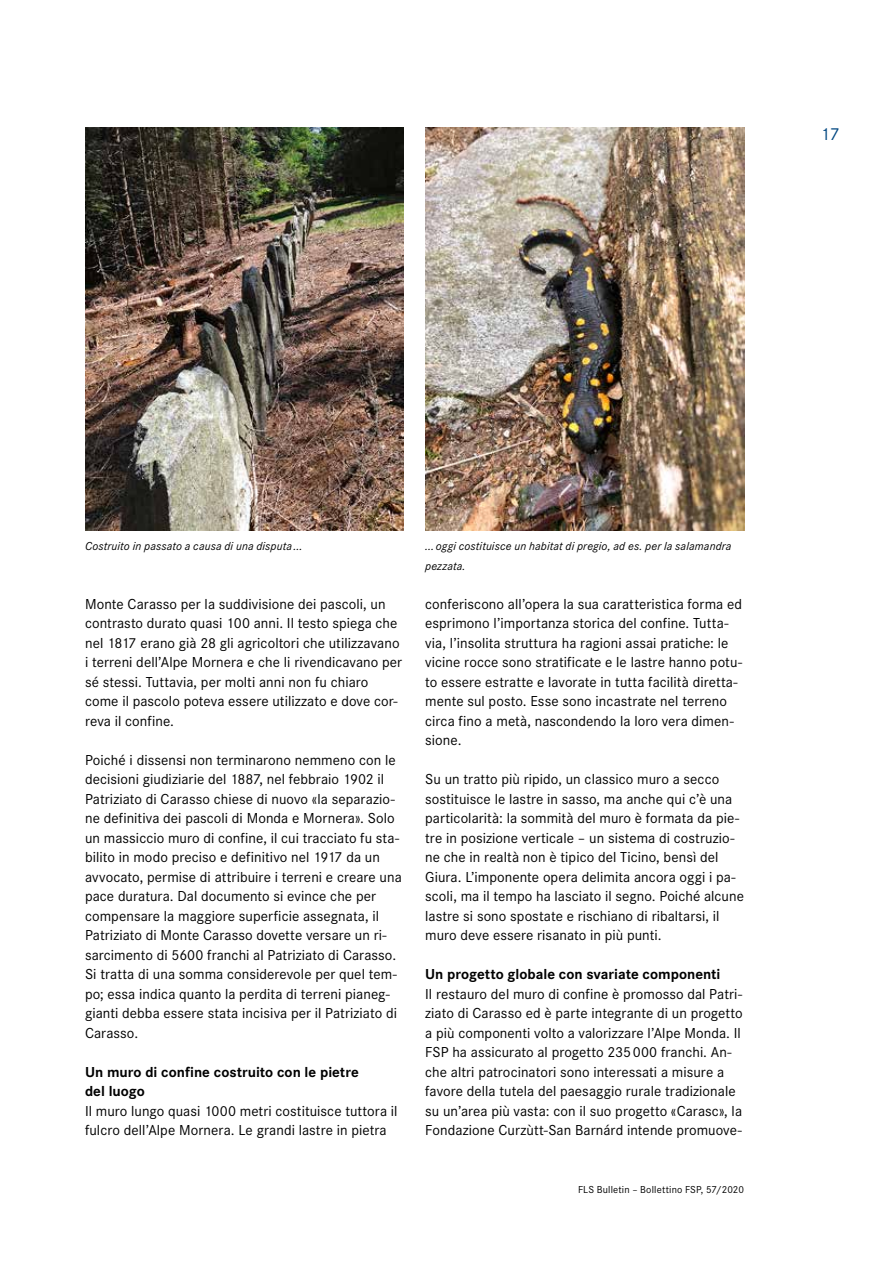
<style>
.page{position:relative;width:893px;height:1263px;background:#fff}
.page>*{position:absolute;margin:0;border:0;box-sizing:border-box;transform-origin:0 0}
.t1{font:18px "Corporate S";color:#004781}
.t2{font:15px/19.5px "Corporate S";letter-spacing:.005em;color:#000}
.t3{font:700 15px/19.5px "Corporate S";color:#000}
.t4{font:italic 12px/19.5px "Corporate S";letter-spacing:.01em;color:#000}
.t5{font:10.5px "Corporate S";letter-spacing:.015em;color:#000}
</style>
<div class="page">
<img style="left:425px;top:128px;width:319px;height:403px">
<img style="left:85px;top:128px;width:319px;height:403px">
<p class="t1" style="left:821px;top:122px;width:21px">17</p>
<p class="t4" style="left:85px;top:537px;width:219px">Costruito in passato a causa di una disputa…</p>
<p class="t4" style="left:425px;top:537px;width:308px">…oggi costituisce un habitat di pregio, ad es. per la salamandra pezzata.</p>
<p class="t2" style="left:85px;top:594px;width:319px">Monte Carasso per la suddivisione dei pascoli, un contrasto durato quasi 100 anni. Il testo spiega che nel 1817 erano già 28 gli agricoltori che utilizzavano i terreni dell’Alpe Mornera e che li rivendicavano per sé stessi. Tuttavia, per molti anni non fu chiaro come il pascolo poteva essere utilizzato e dove cor&shy;reva il confine.</p>
<p class="t2" style="left:85px;top:750px;width:318px">Poiché i dissensi non terminarono nemmeno con le decisioni giudiziarie del 1887, nel febbraio 1902 il Patriziato di Carasso chiese di nuovo «la separazio&shy;ne definitiva dei pascoli di Monda e Mornera». Solo un massiccio muro di confine, il cui tracciato fu sta&shy;bilito in modo preciso e definitivo nel 1917 da un avvocato, permise di attribuire i terreni e creare una pace duratura. Dal documento si evince che per compensare la maggiore superficie assegnata, il Patriziato di Monte Carasso dovette versare un ri&shy;sarcimento di 5600 franchi al Patriziato di Carasso.<br>Si tratta di una somma considerevole per quel tem&shy;po; essa indica quanto la perdita di terreni pianeg&shy;gianti debba essere stata incisiva per il Patriziato di Carasso.</p>
<p class="t3" style="left:85px;top:1062px;width:275px">Un muro di confine costruito con le pietre del luogo</p>
<p class="t2" style="left:85px;top:1101px;width:314px">Il muro lungo quasi 1000 metri costituisce tuttora il fulcro dell’Alpe Mornera. Le grandi lastre in pietra</p>
<p class="t2" style="left:425px;top:594px;width:318px">conferiscono all’opera la sua caratteristica forma ed esprimono l’importanza storica del confine. Tutta&shy;via, l’insolita struttura ha ragioni assai pratiche: le vicine rocce sono stratificate e le lastre hanno potu&shy;to essere estratte e lavorate in tutta facilità diretta&shy;mente sul posto. Esse sono incastrate nel terreno circa fino a metà, nascondendo la loro vera dimen&shy;sione.</p>
<p class="t2" style="left:425px;top:769px;width:320px">Su un tratto più ripido, un classico muro a secco sostituisce le lastre in sasso, ma anche qui c’è una particolarità: la sommità del muro è formata da pie&shy;tre in posizione verticale – un sistema di costruzio&shy;ne che in realtà non è tipico del Ticino, bensì del Giura. L’imponente opera delimita ancora oggi i pa&shy;scoli, ma il tempo ha lasciato il segno. Poiché alcune lastre si sono spostate e rischiano di ribaltarsi, il muro deve essere risanato in più punti.</p>
<p class="t3" style="left:425px;top:964px;width:297px">Un progetto globale con svariate componenti</p>
<p class="t2" style="left:425px;top:984px;width:319px">Il restauro del muro di confine è promosso dal Patri&shy;ziato di Carasso ed è parte integrante di un progetto a più componenti volto a valorizzare l’Alpe Monda. Il FSP ha assicurato al progetto 235 000 franchi. An&shy;che altri patrocinatori sono interessati a misure a favore della tutela del paesaggio rurale tradizionale su un’area più vasta: con il suo progetto «Carasc», la Fondazione Curzùtt-San Barnárd intende promuove-</p>
<p class="t5" style="left:578px;top:1183px;width:168px">FLS Bulletin – Bollettino FSP, 57/2020</p>
</div>
